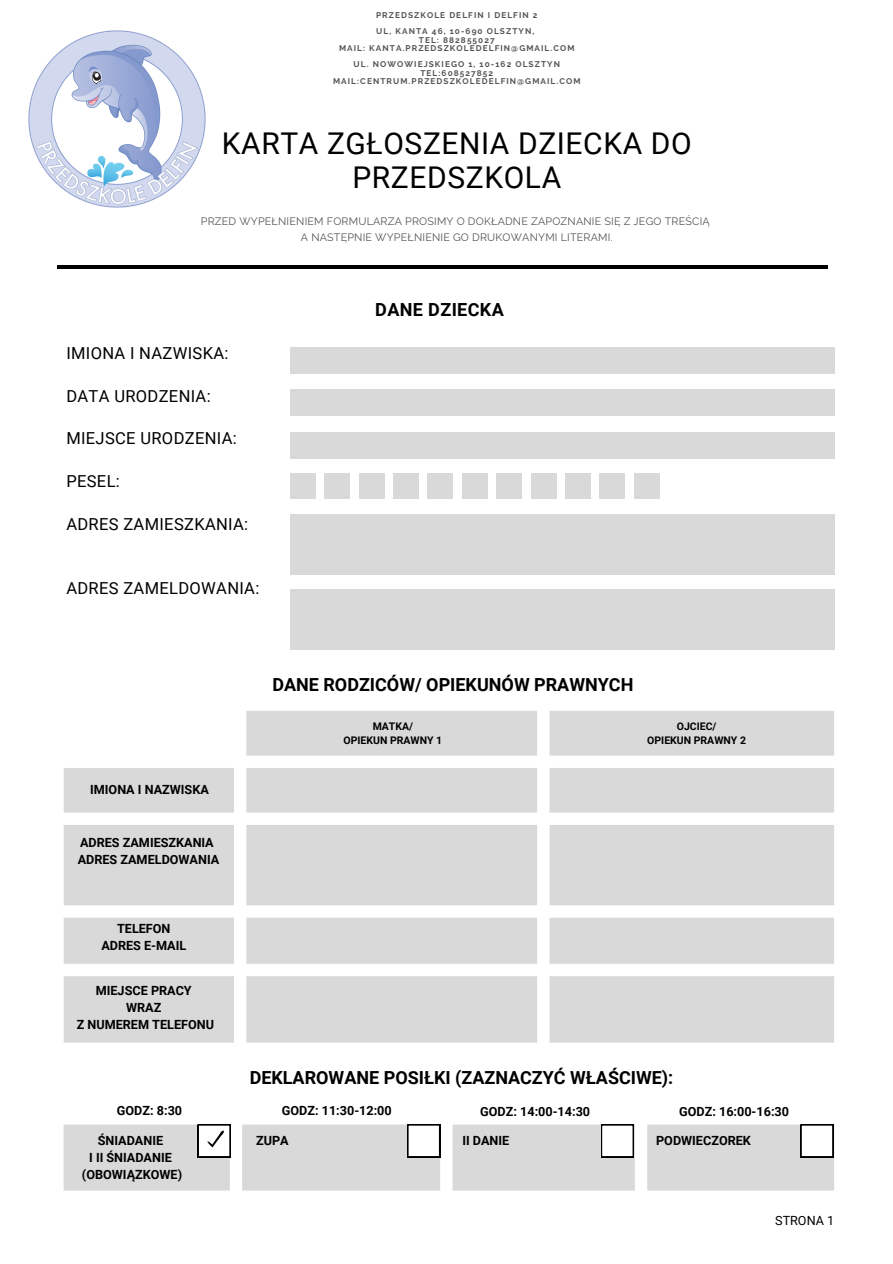
<style>
.page{position:relative;width:893px;height:1264px;background:#fff}
.page>*{position:absolute;margin:0;border:0;box-sizing:border-box;transform-origin:0 0}
.t1{font:30px/33.8px "Roboto";letter-spacing:.02em;color:#000;text-align:center}
.t2{font:700 18px "Roboto";color:#000}
.t3{font:700 18px "Roboto";letter-spacing:.02em;color:#000}
.t4{font:16.5px "Roboto";letter-spacing:.02em;color:#000}
.t5{font:700 12.6px/16.8px "Roboto";color:#000;text-align:center}
.t6{font:12.6px "Roboto";color:#000}
.t7{font:10.65px/16px "Raleway";letter-spacing:.02em;color:#555;text-align:center}
.t8{font:700 10.5px/14px "Roboto";color:#000;text-align:center}
.t9{font:700 8.25px/8.2px "Raleway";letter-spacing:.13em;color:#555;text-align:center}
</style>
<div class="page">
<hr style="left:57px;top:265px;width:770px;height:4px;background:#000">
<div style="left:290px;top:347px;width:544px;height:27px;background:#d9d9d9"></div>
<div style="left:290px;top:389px;width:544px;height:27px;background:#d9d9d9"></div>
<div style="left:290px;top:431px;width:544px;height:27px;background:#d9d9d9"></div>
<div style="left:290px;top:473px;width:26px;height:26px;background:#d9d9d9"></div>
<div style="left:324px;top:473px;width:26px;height:26px;background:#d9d9d9"></div>
<div style="left:358px;top:473px;width:26px;height:26px;background:#d9d9d9"></div>
<div style="left:393px;top:473px;width:26px;height:26px;background:#d9d9d9"></div>
<div style="left:427px;top:473px;width:26px;height:26px;background:#d9d9d9"></div>
<div style="left:462px;top:473px;width:25px;height:26px;background:#d9d9d9"></div>
<div style="left:496px;top:473px;width:26px;height:26px;background:#d9d9d9"></div>
<div style="left:530px;top:473px;width:26px;height:26px;background:#d9d9d9"></div>
<div style="left:565px;top:473px;width:25px;height:26px;background:#d9d9d9"></div>
<div style="left:599px;top:473px;width:26px;height:26px;background:#d9d9d9"></div>
<div style="left:633px;top:473px;width:26px;height:26px;background:#d9d9d9"></div>
<div style="left:290px;top:514px;width:544px;height:61px;background:#d9d9d9"></div>
<div style="left:290px;top:589px;width:544px;height:61px;background:#d9d9d9"></div>
<svg style="left:64px;top:711px;width:770px;height:331px;fill:#d9d9d9"></svg>
<div style="left:64px;top:1124px;width:770px;height:66px;background:#d9d9d9"></div>
<svg style="left:407px;top:1124px;width:33px;height:33px"></svg>
<svg style="left:601px;top:1124px;width:32px;height:33px"></svg>
<svg style="left:800px;top:1124px;width:33px;height:33px"></svg>
<svg style="left:198px;top:1124px;width:32px;height:33px"></svg>
<img style="left:28px;top:30px;width:178px;height:178px">
<p class="t9" style="left:376px;top:7px;width:163px;line-height:16.5px;text-align:left">PRZEDSZKOLE DELFIN I DELFIN 2<br>UL, KANTA 46, 10-690 OLSZTYN,</p>
<p class="t9" style="left:339px;top:36px;width:237px">TEL: 882855027<br>MAIL: KANTA.PRZEDSZKOLEDELFIN@GMAIL.COM</p>
<p class="t9" style="left:333px;top:60px;width:249px">UL. NOWOWIEJSKIEGO 1, 10-162 OLSZTYN<br>TEL:608527852<br>MAIL:CENTRUM.PRZEDSZKOLEDELFIN@GMAIL.COM</p>
<h1 class="t1" style="left:222px;top:127px;width:471px">KARTA ZGŁOSZENIA DZIECKA DO<br>PRZEDSZKOLA</h1>
<p class="t7" style="left:201px;top:213px;width:510px">PRZED WYPEŁNIENIEM FORMULARZA PROSIMY O DOKŁADNE ZAPOZNANIE SIĘ Z JEGO TREŚCIĄ<br>A NASTĘPNIE WYPEŁNIENIE GO DRUKOWANYMI LITERAMI.</p>
<h3 class="t4" style="left:66px;top:344px;width:164px">IMIONA I NAZWISKA:</h3>
<h3 class="t4" style="left:66px;top:386px;width:146px">DATA URODZENIA:</h3>
<h3 class="t4" style="left:66px;top:429px;width:172px">MIEJSCE URODZENIA:</h3>
<h3 class="t4" style="left:66px;top:472px;width:55px">PESEL:</h3>
<h3 class="t4" style="left:66px;top:514px;width:183px">ADRES ZAMIESZKANIA:</h3>
<h3 class="t4" style="left:66px;top:578px;width:194px">ADRES ZAMELDOWANIA:</h3>
<h2 class="t3" style="left:375px;top:299px;width:130px">DANE DZIECKA</h2>
<p class="t5" style="left:90px;top:781px;width:120px">IMIONA I NAZWISKA</p>
<p class="t5" style="left:78px;top:834px;width:143px;text-align:left">ADRES ZAMIESZKANIA<br>ADRES ZAMELDOWANIA</p>
<p class="t5" style="left:101px;top:920px;width:86px">TELEFON<br>ADRES E-MAIL</p>
<p class="t5" style="left:77px;top:982px;width:139px">MIEJSCE PRACY<br>WRAZ<br>Z NUMEREM TELEFONU</p>
<h2 class="t2" style="left:272px;top:674px;width:362px">DANE RODZICÓW/ OPIEKUNÓW PRAWNYCH</h2>
<p class="t8" style="left:343px;top:719px;width:100px">MATKA/<br>OPIEKUN PRAWNY 1</p>
<p class="t8" style="left:647px;top:719px;width:100px">OJCIEC/<br>OPIEKUN PRAWNY 2</p>
<h2 class="t2" style="left:250px;top:1066px;width:425px">DEKLAROWANE POSIŁKI (ZAZNACZYĆ WŁAŚCIWE):</h2>
<p class="t5" style="left:117px;top:1101px;width:67px">GODZ: 8:30</p>
<p class="t5" style="left:282px;top:1101px;width:111px">GODZ: 11:30-12:00</p>
<p class="t5" style="left:480px;top:1102px;width:111px">GODZ: 14:00-14:30</p>
<p class="t5" style="left:679px;top:1103px;width:111px">GODZ: 16:00-16:30</p>
<p class="t5" style="left:256px;top:1132px;width:34px">ZUPA</p>
<p class="t5" style="left:462px;top:1131px;width:48px">II DANIE</p>
<p class="t5" style="left:656px;top:1131px;width:96px">PODWIECZOREK</p>
<p class="t5" style="left:82px;top:1132px;width:102px">ŚNIADANIE<br>I II ŚNIADANIE (OBOWIĄZKOWE)</p>
<p class="t6" style="left:775px;top:1213px;width:60px">STRONA 1</p>
</div>
